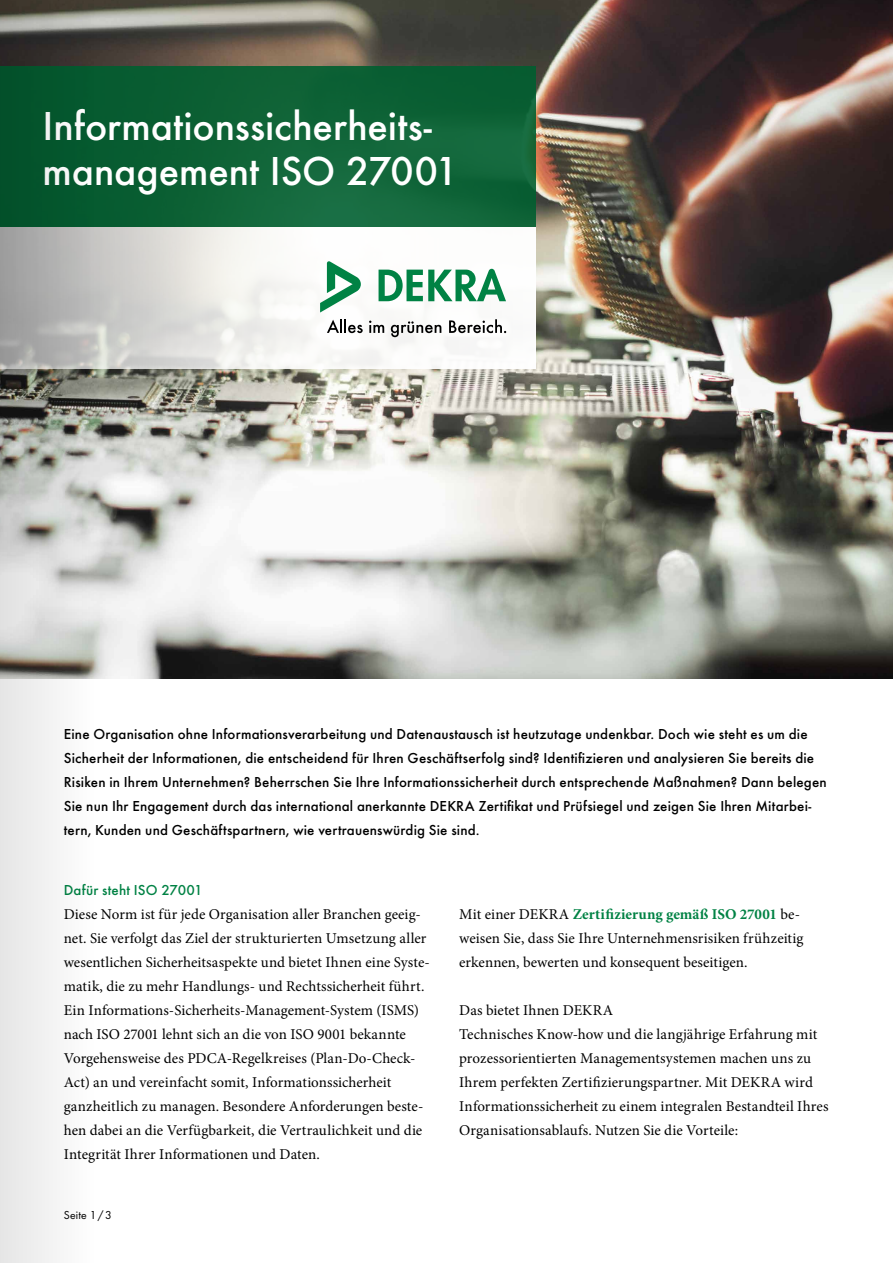
<style>
.page{position:relative;width:893px;height:1263px;background:#fff}
.page>*{position:absolute;margin:0;border:0;box-sizing:border-box;transform-origin:0 0}
.t1{font:500 42px/45px "Futura";color:#fff}
.t2{font:15px/24px "Minion Pro";color:#000}
.t3{font:500 15px/24px "Futura";letter-spacing:.01em;color:#000}
.t4{font:500 15px "Futura";letter-spacing:.01em;color:#008244}
.t5{font:12px "Futura Boo";letter-spacing:.015em;color:#000}
.s1{font-weight:700;color:#008244}
</style>
<div class="page">
<img style="left:96px;top:0;width:797px;height:679px">
<div style="left:0;top:67px;width:536px;height:160px;background:#0e6236"></div>
<svg style="left:96px;top:227px;width:440px;height:142px"></svg>
<svg style="left:379px;top:269px;width:127px;height:32px"></svg>
<svg style="left:320px;top:261px;width:41px;height:52px"></svg>
<svg style="left:327px;top:319px;width:36px;height:14px"></svg>
<svg style="left:369px;top:321px;width:15px;height:12px"></svg>
<svg style="left:391px;top:321px;width:50px;height:16px"></svg>
<svg style="left:449px;top:319px;width:57px;height:14px"></svg>
<svg style="left:0;top:0;width:96px;height:1263px"></svg>
<h1 class="t1" style="left:43px;top:100px;width:418px">Informationssicherheits&shy;management ISO 27001</h1>
<p class="t3" style="left:64px;top:720px;width:765px">Eine Organisation ohne Informationsverarbeitung und Datenaustausch ist heutzutage undenkbar. Doch wie steht es um die Sicherheit der Informationen, die entscheidend für Ihren Geschäftserfolg sind? Identifizieren und analysieren Sie bereits die Risiken in Ihrem Unternehmen? Beherrschen Sie Ihre Informationssicherheit durch entsprechende Maßnahmen? Dann belegen Sie nun Ihr Engagement durch das international anerkannte DEKRA Zertifikat und Prüfsiegel und zeigen Sie Ihren Mitarbei&shy;tern, Kunden und Geschäftspartnern, wie vertrauenswürdig Sie sind.</p>
<p class="t4" style="left:64px;top:878px;width:140px">Dafür steht ISO 27001</p>
<p class="t2" style="left:64px;top:902px;width:368px">Diese Norm ist für jede Organisation aller Branchen geeig&shy;net. Sie verfolgt das Ziel der strukturierten Umsetzung aller wesentlichen Sicherheitsaspekte und bietet Ihnen eine Syste&shy;matik, die zu mehr Handlungs- und Rechtssicherheit führt.<br>Ein Informations-Sicherheits-Management-System (ISMS) nach ISO 27001 lehnt sich an die von ISO 9001 bekannte Vorgehensweise des PDCA-Regelkreises (Plan-Do-Check-Act) an und vereinfacht somit, Informationssicherheit ganzheitlich zu managen. Besondere Anforderungen beste&shy;hen dabei an die Verfügbarkeit, die Vertraulichkeit und die Integrität Ihrer Informationen und Daten.</p>
<p class="t2" style="left:459px;top:902px;width:346px">Mit einer DEKRA <span class="s1">Zertifizierung gemäß ISO 27001</span> be&shy;weisen Sie, dass Sie Ihre Unternehmensrisiken frühzeitig erkennen, bewerten und konsequent beseitigen.</p>
<p class="t2" style="left:459px;top:998px;width:371px">Das bietet Ihnen DEKRA<br>Technisches Know-how und die langjährige Erfahrung mit prozessorientierten Managementsystemen machen uns zu Ihrem perfekten Zertifizierungspartner. Mit DEKRA wird Informationssicherheit zu einem integralen Bestandteil Ihres Organisationsablaufs. Nutzen Sie die Vorteile:</p>
<p class="t5" style="left:64px;top:1206px;width:50px">Seite 1/3</p>
</div>
